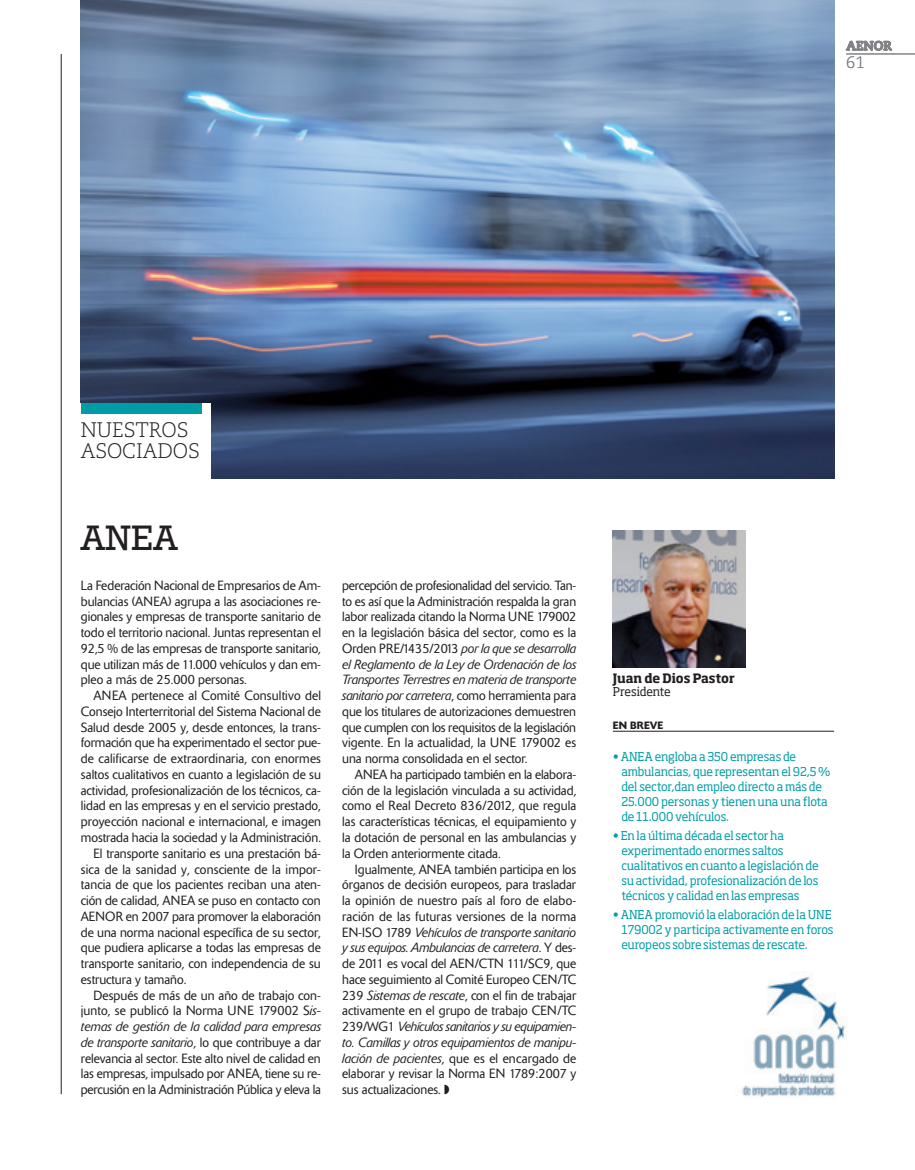
<style>
.page{position:relative;width:915px;height:1170px;background:#fff}
.page>*{position:absolute;margin:0;border:0;box-sizing:border-box;transform-origin:0 0}
._04_TITULO_ASOCIADOS{font:36px "Rockwell Std";color:#231f20;scale:.96 1}
._06_PIE_FOTO_ASOCIAD{font:300 21px/21px "Caecilia LT Std";color:#231f20;scale:.96 1}
.t1{font:300 16.5px "Caecilia LT Std";color:#808285}
._03_TEXTO_PANORAMA{font:300 13.2px/15.8px "Delta";color:#231f20;text-align:justify;scale:.96 1}
._06_PIE_FOTO_ASOCIAD-2{font:700 12.75px "Soho Std";letter-spacing:-.01em;color:#231f20;scale:.96 1}
.t2{font:700 12.75px "Caecilia LT Std";color:#808285}
._05_BREVES_ASOCIADOS{font:12px/15px "Soho Std";letter-spacing:-.02em;color:#009da7;scale:.96 1}
._06_PIE_FOTO_ASOCIAD-3{font:12px "Soho Std";letter-spacing:-.025em;color:#231f20;scale:.96 1}
._11_TITULO_PIE{font:500 10.5px "Delta";letter-spacing:.01em;color:#231f20}
.s1{font-style:italic}
</style>
<div class="page">
<img style="left:741px;top:973px;width:105px;height:124px">
<img style="left:612px;top:530px;width:133px;height:137px">
<img style="left:81px;top:0;width:752px;height:478px">
<div style="left:68px;top:403px;width:143px;height:76px;background:#fff"></div>
<div style="left:81px;top:403px;width:120px;height:11px;background:#009da7"></div>
<hr style="left:61px;top:54px;width:1px;height:1040px;background:#231f20">
<svg style="left:845px;top:41px;width:46px;height:10px"></svg>
<hr style="left:846px;top:54px;width:68px;height:1px;background:#808285">
<hr style="left:612px;top:730px;width:221px;height:1px;background:#231f20">
<p class="t2" style="left:846px;top:38px;width:47px">AENOR</p>
<p class="t1" style="left:846px;top:53px;width:20px">61</p>
<p class="_06_PIE_FOTO_ASOCIAD" style="left:81px;top:419px;width:125px">NUESTROS<br>ASOCIADOS</p>
<p class="_04_TITULO_ASOCIADOS" style="left:81px;top:516px;width:102px">ANEA</p>
<p class="_03_TEXTO_PANORAMA" style="left:81px;top:577px;width:251px">La Federación Nacional de Empresarios de Am&shy;bulancias (ANEA) agrupa a las asociaciones re&shy;gionales y empresas de transporte sanitario de todo el territorio nacional. Juntas representan el 92,5 % de las empresas de transporte sanitario, que utilizan más de 11.000 vehículos y dan em&shy;pleo a más de 25.000 personas.</p>
<p class="_03_TEXTO_PANORAMA" style="left:81px;top:687px;width:251px;text-indent:13px">ANEA pertenece al Comité Consultivo del Consejo Interterritorial del Sistema Nacional de Salud desde 2005 y, desde entonces, la trans&shy;formación que ha experimentado el sector pue&shy;de calificarse de extraordinaria, con enormes saltos cualitativos en cuanto a legislación de su actividad, profesionalización de los técnicos, ca&shy;lidad en las empresas y en el servicio prestado, proyección nacional e internacional, e imagen mostrada hacia la sociedad y la Administración.</p>
<p class="_03_TEXTO_PANORAMA" style="left:81px;top:845px;width:251px;text-indent:13px">El transporte sanitario es una prestación bá&shy;sica de la sanidad y, consciente de la impor&shy;tancia de que los pacientes reciban una aten&shy;ción de calidad, ANEA se puso en contacto con AENOR en 2007 para promover la elaboración de una norma nacional específica de su sector, que pudiera aplicarse a todas las empresas de transporte sanitario, con independencia de su estructura y tamaño.</p>
<p class="_03_TEXTO_PANORAMA" style="left:81px;top:987px;width:251px;text-indent:13px">Después de más de un año de trabajo con&shy;junto, se publicó la Norma UNE 179002 S<span class="s1">is&shy;temas de gestión de la calidad para empresas de transporte sanitario</span>, lo que contribuye a dar relevancia al sector. Este alto nivel de calidad en las empresas, impulsado por ANEA, tiene su re&shy;percusión en la Administración Pública y eleva la</p>
<p class="_03_TEXTO_PANORAMA" style="left:342px;top:577px;width:245px">percepción de profesionalidad del servicio. Tan&shy;to es así que la Administración respalda la gran labor realizada citando la Norma UNE 179002 en la legislación básica del sector, como es la Orden PRE/1435/2013 <span class="s1">por la que se desarrolla el Reglamento de la Ley de Ordenación de los Transportes Terrestres en materia de transporte sanitario por carretera</span>, como herramienta para que los titulares de autorizaciones demuestren que cumplen con los requisitos de la legislación vigente. En la actualidad, la UNE 179002 es una norma consolidada en el sector.</p>
<p class="_03_TEXTO_PANORAMA" style="left:342px;top:766px;width:245px;text-indent:13px">ANEA ha participado también en la elabora&shy;ción de la legislación vinculada a su actividad, como el Real Decreto 836/2012, que regula las características técnicas, el equipamiento y la dotación de personal en las ambulancias y la Orden anteriormente citada.</p>
<p class="_03_TEXTO_PANORAMA" style="left:342px;top:861px;width:245px;text-indent:13px">Igualmente, ANEA también participa en los órganos de decisión europeos, para trasladar la opinión de nuestro país al foro de elabo&shy;ración de las futuras versiones de la norma EN-ISO 1789 <span class="s1">Vehículos de transporte sanitario y sus equipos. Ambulancias de carretera</span>. Y des&shy;de 2011 es vocal del AEN/CTN 111/SC9, que hace seguimiento al Comité Europeo CEN/TC 239 <span class="s1">Sistemas de rescate</span>, con el fin de trabajar activamente en el grupo de trabajo CEN/TC 239/WG1 <span class="s1">Vehículos sanitarios y su equipamien&shy;to. Camillas y otros equipamientos de manipu&shy;lación de pacientes</span>, que es el encargado de elaborar y revisar la Norma EN 1789:2007 y sus actualizaciones. ◗</p>
<p class="_06_PIE_FOTO_ASOCIAD-2" style="left:612px;top:670px;width:129px">Juan de Dios Pastor</p>
<p class="_06_PIE_FOTO_ASOCIAD-3" style="left:612px;top:684px;width:62px">Presidente</p>
<p class="_11_TITULO_PIE" style="left:612px;top:718px;width:52px">EN BREVE</p>
<p class="_05_BREVES_ASOCIADOS" style="left:621px;top:748px;width:219px;text-indent:-9px">• ANEA engloba a 350 empresas de ambulancias, que representan el 92,5 % del sector,dan empleo directo a más de 25.000 personas y tienen una una flota de 11.000 vehículos.</p>
<p class="_05_BREVES_ASOCIADOS" style="left:621px;top:827px;width:207px;text-indent:-9px">• En la última década el sector ha experimentado enormes saltos cualitativos en cuanto a legislación de su actividad, profesionalización de los técnicos y calidad en las empresas</p>
<p class="_05_BREVES_ASOCIADOS" style="left:621px;top:907px;width:222px;text-indent:-9px">• ANEA promovió la elaboración de la UNE<br>179002 y participa activamente en foros europeos sobre sistemas de rescate.</p>
</div>
